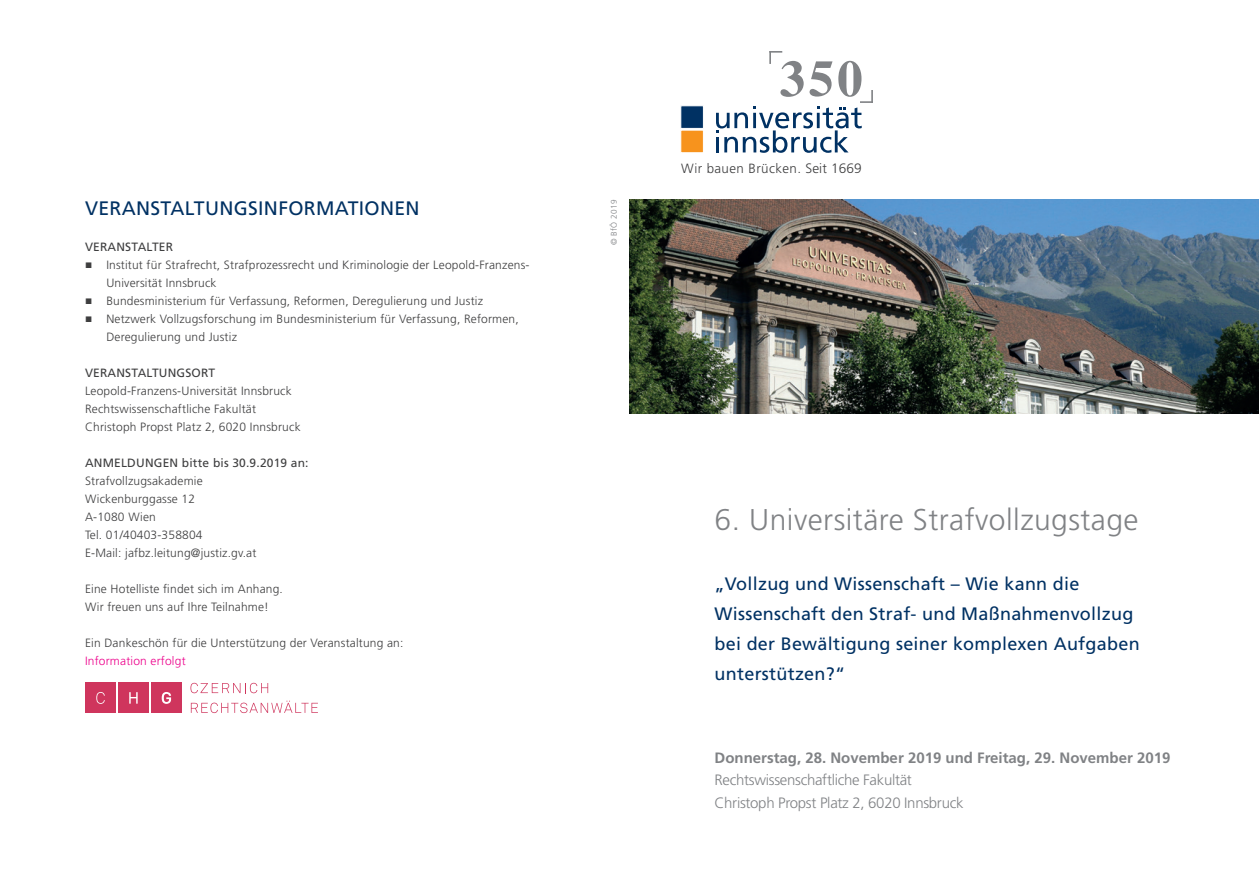
<style>
.page{position:relative;width:1259px;height:893px;background:#fff}
.page>*{position:absolute;margin:0;border:0;box-sizing:border-box;transform-origin:0 0}
.t1{font:300 30px "Frutiger";letter-spacing:.015em;color:#808285}
.t2{font:19.5px "Frutiger";letter-spacing:.015em;color:#003163}
.t3{font:18px/30px "Frutiger";letter-spacing:.015em;color:#003163}
.t4{font:300 15px/22.5px "Frutiger";letter-spacing:-.02em;color:#808285}
.t5{font:700 15px "Frutiger";color:#808285}
.t6{font:300 13.35px "Frutiger";letter-spacing:.03em;color:#3e3e3f}
.t7{font:300 12px/18px "Frutiger";letter-spacing:.015em;color:#3e3e3f}
.t8{font:12px "Frutiger";letter-spacing:.015em;color:#3e3e3f}
.t9{font:300 12px "Frutiger";letter-spacing:.015em;color:#ed028c}
.t10{font:300 8.25px "Frutiger";letter-spacing:.03em;color:#808285}
.s1{font-family:"Arial";font-weight:900}
.s2{font-size:13.65px}
</style>
<div class="page">
<svg style="left:680px;top:105px;width:23px;height:48px"></svg>
<svg style="left:716px;top:51px;width:157px;height:102px"></svg>
<img style="left:629px;top:200px;width:630px;height:214px">
<div style="left:85px;top:682px;width:31px;height:31px;background:#cf355d"></div>
<svg style="left:96px;top:692px;width:9px;height:12px"></svg>
<div style="left:118px;top:682px;width:31px;height:31px;background:#cf355d"></div>
<svg style="left:129px;top:692px;width:9px;height:12px"></svg>
<div style="left:151px;top:682px;width:31px;height:31px;background:#cf355d"></div>
<svg style="left:162px;top:692px;width:9px;height:12px"></svg>
<svg style="left:190px;top:683px;width:78px;height:10px"></svg>
<svg style="left:191px;top:701px;width:127px;height:12px"></svg>
<h2 class="t2" style="left:85px;top:197px;width:336px">VERANSTALTUNGSINFORMATIONEN</h2>
<p class="t8" style="left:85px;top:240px;width:90px">VERANSTALTER</p>
<p class="t7" style="left:106px;top:256px;width:425px;text-indent:-21px"><span class="s1">■</span> Institut für Strafrecht, Strafprozessrecht und Kriminologie der Leopold-Franzens-<br>Universität Innsbruck</p>
<p class="t7" style="left:85px;top:292px;width:399px"><span class="s1">■</span> Bundesministerium für Verfassung, Reformen, Deregulierung und Justiz</p>
<p class="t7" style="left:106px;top:310px;width:414px;text-indent:-21px"><span class="s1">■</span> Netzwerk Vollzugsforschung im Bundesministerium für Verfassung, Reformen,<br>Deregulierung und Justiz</p>
<p class="t8" style="left:85px;top:366px;width:132px">VERANSTALTUNGSORT</p>
<p class="t7" style="left:85px;top:382px;width:217px">Leopold-Franzens-Universität Innsbruck<br>Rechtswissenschaftliche Fakultät<br>Christoph Propst Platz 2, 6020 Innsbruck</p>
<p class="t8" style="left:85px;top:456px;width:225px">ANMELDUNGEN bitte bis 30.9.2019 an:</p>
<p class="t7" style="left:85px;top:472px;width:173px">Strafvollzugsakademie<br>Wickenburggasse 12<br>A-1080 Wien<br>Tel. 01/40403-358804<br>E-Mail: jafbz.leitung@justiz.gv.at</p>
<p class="t7" style="left:85px;top:580px;width:199px">Eine Hotelliste findet sich im Anhang.<br>Wir freuen uns auf Ihre Teilnahme!</p>
<p class="t7" style="left:85px;top:634px;width:320px">Ein Dankeschön für die Unterstützung der Veranstaltung an:</p>
<p class="t9" style="left:85px;top:654px;width:102px">Information erfolgt</p>
<p class="t10" style="left:609px;top:245px;width:47px;rotate:-90deg">© BfÖ 2019</p>
<p class="t6" style="left:681px;top:160px;width:182px">Wir bauen Brücken. <span class="s2">Seit 1669</span></p>
<h1 class="t1" style="left:714px;top:503px;width:425px">6. Universitäre Strafvollzugstage</h1>
<h3 class="t3" style="left:714px;top:569px;width:426px">„Vollzug und Wissenschaft – Wie kann die Wissenschaft den Straf- und Maßnahmenvollzug bei der Bewältigung seiner komplexen Aufgaben unterstützen?“</h3>
<p class="t5" style="left:714px;top:749px;width:457px">Donnerstag, 28. November 2019 und Freitag, 29. November 2019</p>
<p class="t4" style="left:714px;top:769px;width:250px">Rechtswissenschaftliche Fakultät<br>Christoph Propst Platz 2, 6020 Innsbruck</p>
</div>
